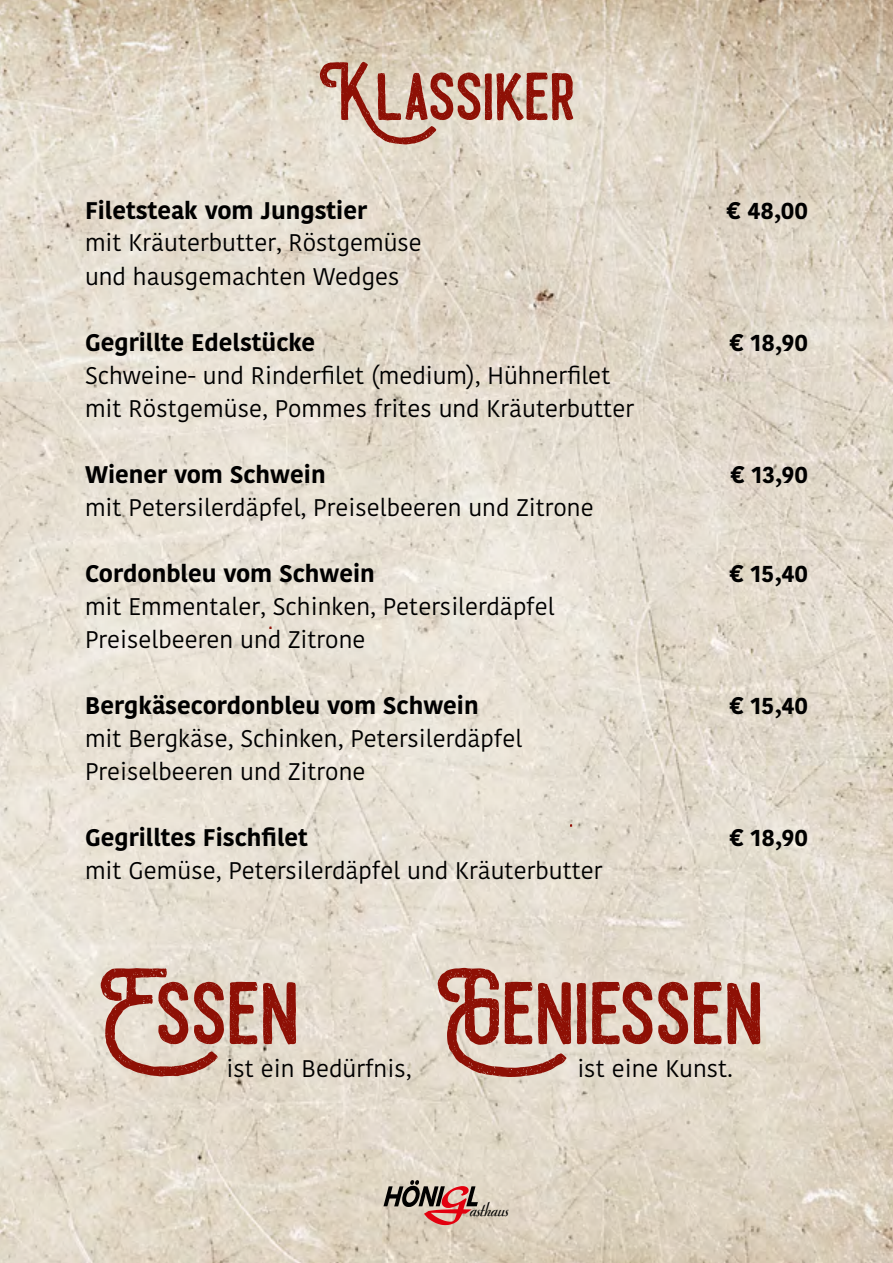
<style>
.page{position:relative;width:893px;height:1263px;background:#fff}
.page>*{position:absolute;margin:0;border:0;box-sizing:border-box;transform-origin:0 0}
.t1{font:94.5px "Draconian";color:#8e1005}
.t2{font:72px "Draconian";color:#8e1005}
.t3{font:24px/33px "Kohinoor Bangla";color:#000}
.t4{font:700 24px "Kohinoor Bangla";color:#000}
.t5{font:18.9px "Redwood";color:#000}
</style>
<div class="page">
<img style="left:0;top:0;width:893px;height:1263px">
<svg style="left:383px;top:1179px;width:95px;height:46px;background:#b58f85"></svg>
<h2 class="t2" style="left:318px;top:62px;width:259px">Klassiker</h2>
<p class="t4" style="left:85px;top:189px;width:284px">Filetsteak vom Jungstier</p>
<p class="t4" style="left:726px;top:189px;width:83px">€ 48,00</p>
<p class="t3" style="left:85px;top:224px;width:338px;line-height:34.5px">mit Kräuterbutter, Röstgemüse und hausgemachten Wedges</p>
<p class="t4" style="left:85px;top:321px;width:232px">Gegrillte Edelstücke</p>
<p class="t4" style="left:729px;top:321px;width:80px">€ 18,90</p>
<p class="t3" style="left:85px;top:359px;width:550px">Schweine- und Rinderfilet (medium), Hü hnerfilet mit Röstgemüse, Pommes frites und Kräuterbutter</p>
<p class="t4" style="left:85px;top:453px;width:242px">Wiener vom Schwein</p>
<p class="t4" style="left:730px;top:453px;width:79px">€ 13,90</p>
<p class="t3" style="left:85px;top:491px;width:510px">mit Petersilerdäpfel, Preiselbeeren und Zitrone</p>
<p class="t4" style="left:85px;top:552px;width:291px">Cordonbleu vom Schwein</p>
<p class="t4" style="left:729px;top:552px;width:80px">€ 15,40</p>
<p class="t3" style="left:85px;top:590px;width:471px">mit Emmentaler, Schinken, Petersilerdäpfel<br>Preiselbeeren und Zitrone</p>
<p class="t4" style="left:85px;top:684px;width:395px">Bergkäsecordonbleu vom Schwein</p>
<p class="t4" style="left:729px;top:684px;width:80px">€ 15,40</p>
<p class="t3" style="left:85px;top:722px;width:439px">mit Bergkäse, Schinken, Petersilerdäpfel<br>Preiselbeeren und Zitrone</p>
<p class="t4" style="left:85px;top:816px;width:224px">Gegrilltes Fischfilet</p>
<p class="t4" style="left:729px;top:816px;width:80px">€ 18,90</p>
<p class="t3" style="left:85px;top:854px;width:519px">mit Gemüse, Petersilerdäpfel und Kräuterbutter</p>
<h1 class="t1" style="left:98px;top:967px;width:203px">Essen</h1>
<p class="t3" style="left:227px;top:1052px;width:186px">ist ein Bedürfnis,</p>
<h1 class="t1" style="left:435px;top:967px;width:330px">Geniessen</h1>
<p class="t3" style="left:577px;top:1052px;width:157px">ist eine Kunst.</p>
<p class="t5" style="left:469px;top:1197px;width:42px">asthaus</p>
</div>
